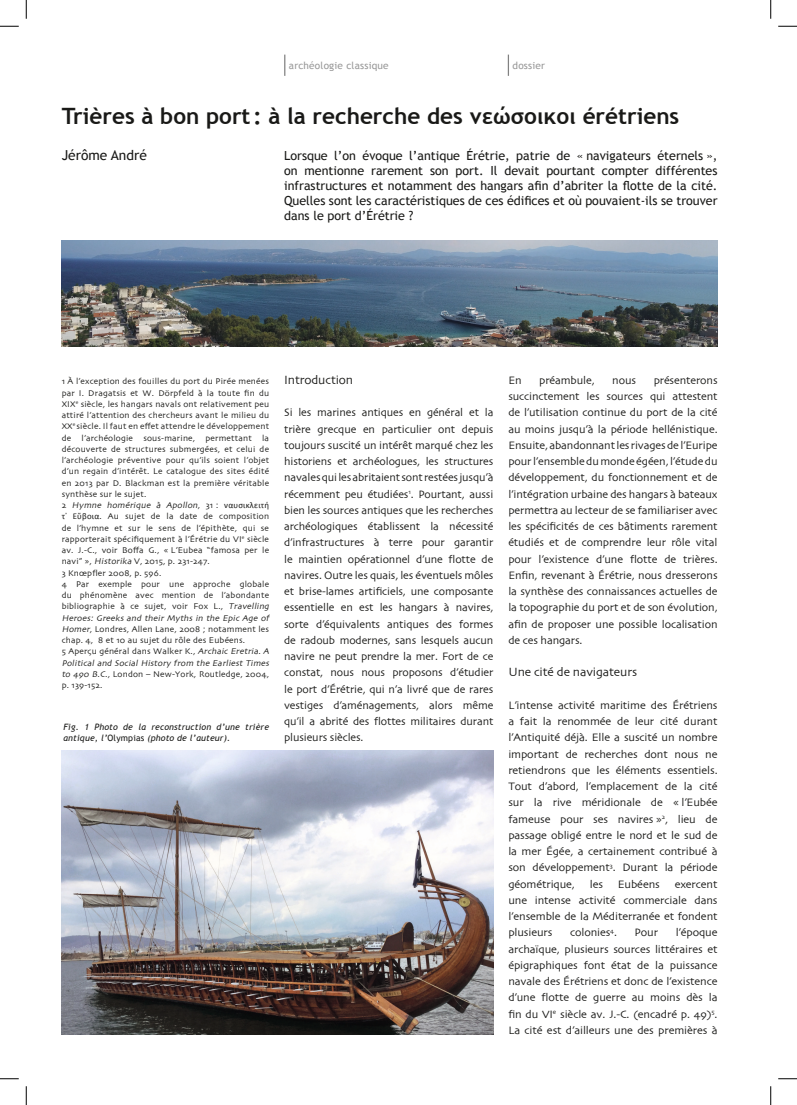
<style>
.page{position:relative;width:797px;height:1105px;background:#fff}
.page>*{position:absolute;margin:0;border:0;box-sizing:border-box;transform-origin:0 0}
.texte_article{font:700 22.5px "Trebuchet MS";color:#191917}
.t1{font:13.75px "Trebuchet MS";color:#191917}
.chapeau{font:12.5px/15px "Trebuchet MS";color:#191917;text-align:justify}
.sous-titre_article{font:12.5px "Skia";letter-spacing:-.01em;color:#191917}
.texte_article-2{font:11.25px/16.2px "Skia";letter-spacing:-.01em;color:#191917;text-align:justify}
.t2{font:10px "Trebuchet MS";letter-spacing:.02em;color:#989898}
.notes{font:8.75px/11.2px "Skia";letter-spacing:.02em;color:#191917;text-align:justify}
.notes-2{font:italic 8.75px/11.2px "Skia";color:#191917}
.figures{font:italic 8.75px/11.2px "Trebuchet MS";letter-spacing:.02em;color:#191917}
.s1{font-style:italic}
.s2{font-family:"Calibri"}
.s3{font-style:normal}
</style>
<div class="page">
<svg style="left:508px;top:55px;width:1px;height:21px"></svg>
<svg style="left:284px;top:55px;width:1px;height:21px"></svg>
<img style="left:62px;top:241px;width:655px;height:106px">
<img style="left:62px;top:751px;width:431px;height:284px">
<svg style="left:0;top:25px;width:19px;height:2px"></svg>
<svg style="left:778px;top:25px;width:19px;height:2px"></svg>
<svg style="left:0;top:1078px;width:19px;height:1px"></svg>
<svg style="left:778px;top:1078px;width:19px;height:1px"></svg>
<svg style="left:25px;top:0;width:2px;height:19px"></svg>
<svg style="left:25px;top:1086px;width:2px;height:19px"></svg>
<svg style="left:770px;top:0;width:1px;height:19px"></svg>
<svg style="left:770px;top:1086px;width:1px;height:19px"></svg>
<p class="t2" style="left:289px;top:59px;width:101px">archéologie classique</p>
<p class="t2" style="left:512px;top:59px;width:34px">dossier</p>
<p class="texte_article" style="left:62px;top:102px;width:619px">Trières à bon port: à la recherche des νεώσοικοι érétriens</p>
<p class="t1" style="left:62px;top:147px;width:87px">Jérôme André</p>
<p class="chapeau" style="left:284px;top:148px;width:435px">Lorsque l’on évoque l’antique Érétrie, patrie de « navigateurs éternels », on mentionne rarement son port. Il devait pourtant compter différentes infrastructures et notamment des hangars afin d’abriter la flotte de la cité.<br>Quelles sont les caractéristiques de ces édifices et où pouvaient-ils se trouver dans le port d’Érétrie ?</p>
<p class="notes" style="left:62px;top:376px;width:209px">1 À l’exception des fouilles du port du Pirée menées par I. Dragatsis et W. Dörpfeld à la toute fin du XIX<sup>e</sup> siècle, les hangars navals ont relativement peu attiré l’attention des chercheurs avant le milieu du XX<sup>e</sup> siècle. Il faut en effet attendre le développement de l’archéologie sous-marine, permettant la découverte de structures submergées, et celui de l’archéologie préventive pour qu’ils soient l’objet d’un regain d’intérêt. Le catalogue des sites édité en 2013 par D. Blackman est la première véritable synthèse sur le sujet.</p>
<p class="notes" style="left:62px;top:500px;width:209px">2 <span class="s1">Hymne homérique à Apollon</span>, 31 : <span class="s2">να υ σ ικλε ιτ ή τ᾽ Εὔβοια</span>. Au sujet de la date de composition de l’hymne et sur le sens de l’épithète, qui se rapporterait spécifiquement à l’Érétrie du VI<sup>e</sup> siècle av. J.-C., voir Boffa G., « L’Eubea “famosa per le navi” », <span class="s1">Historika</span> V, 2015, p. 231-247.</p>
<p class="notes" style="left:62px;top:568px;width:101px">3 Knœpfler 2008, p. 596.</p>
<p class="notes" style="left:62px;top:579px;width:211px;text-align:left">4 Par exemple pour une approche globale du phénomène avec mention de l’abondante bibliographie à ce sujet, voir Fox L., <span class="s1">Travelling Heroes: Greeks and their Myths in the Epic Age of Homer</span>, Londres, Allen Lane, 2008 ; notamment les chap. 4, 8 et 10 au sujet du rôle des Eubéens.</p>
<p class="notes-2" style="left:62px;top:646px;width:211px"><span class="s3">5 Aperçu général dans Walker K.,</span> Archaic Eretria.A Political and Social History from the Earliest Times to 490 B.C.<span class="s3">, London – New-York, Routledge, 2004, p. 139-152.</span></p>
<p class="figures" style="left:64px;top:721px;width:207px">Fig. 1 Photo de la reconstruction d’une trière antique, l’<span class="s3">Olympias</span> (photo de l’auteur).</p>
<p class="sous-titre_article" style="left:284px;top:372px;width:71px">Introduction</p>
<p class="texte_article-2" style="left:284px;top:405px;width:211px">Si les marines antiques en général et la trière grecque en particulier ont depuis toujours suscité un intérêt marqué chez les historiens et archéologues, les structures navales qui les abritaient sont restées jusqu’à récemment peu étudiées<sup>1</sup>. Pourtant, aussi bien les sources antiques que les recherches archéologiques établissent la nécessité d’infrastructures à terre pour garantir le maintien opérationnel d’une flotte de navires. Outre les quais, les éventuels môles et brise-lames artificiels, une composante essentielle en est les hangars à navires, sorte d’équivalents antiques des formes de radoub modernes, sans lesquels aucun navire ne peut prendre la mer. Fort de ce constat, nous nous proposons d’étudier le port d’Érétrie, qui n’a livré que de rares vestiges d’aménagements, alors même qu’il a abrité des flottes militaires durant plusieurs siècles.</p>
<p class="texte_article-2" style="left:508px;top:373px;width:211px;text-indent:145px">présenterons succinctement les sources qui attestent de l’utilisation continue du port de la cité au moins jusqu’à la période hellénistique.<br>Ensuite, abandonnant les rivages de l’Euripe pour l’ensemble du monde égéen, l’étude du développement, du fonctionnement et de l’intégration urbaine des hangars à bateaux permettra au lecteur de se familiariser avec les spécificités de ces bâtiments rarement étudiés et de comprendre leur rôle vital pour l’existence d’une flotte de trières.<br>Enfin, revenant à Érétrie, nous dresserons la synthèse des connaissances actuelles de la topographie du port et de son évolution, afin de proposer une possible localisation de ces hangars.</p>
<p class="sous-titre_article" style="left:508px;top:665px;width:130px">Une cité de navigateurs</p>
<p class="texte_article-2" style="left:508px;top:698px;width:211px">L’intense activité maritime des Érétriens a fait la renommée de leur cité durant l’Antiquité déjà. Elle a suscité un nombre important de recherches dont nous ne retiendrons que les éléments essentiels.<br>Tout d’abord, l’emplacement de la cité sur la rive méridionale de « l’Eubée fameuse pour ses navires »<sup>2</sup>, lieu de passage obligé entre le nord et le sud de la mer Égée, a certainement contribué à son développement<sup>3</sup>. Durant la période géométrique,</p>
<p class="texte_article-2" style="left:508px;top:373px;width:15px">En</p>
<p class="texte_article-2" style="left:539px;top:373px;width:57px">préambule,</p>
<p class="texte_article-2" style="left:612px;top:373px;width:25px">nous</p>
<p class="texte_article-2" style="left:589px;top:876px;width:15px">les</p>
<p class="texte_article-2" style="left:618px;top:876px;width:43px">Eubéens</p>
<p class="texte_article-2" style="left:508px;top:876px;width:211px;text-indent:166px">exercent une intense activité commerciale dans l’ensemble de la Méditerranée et fondent plusieurs</p>
<p class="texte_article-2" style="left:508px;top:925px;width:211px;text-indent:167px">l’époque archaïque, plusieurs sources littéraires et épigraphiques font état de la puissance navale des Érétriens et donc de l’existence d’une flotte de guerre au moins dès la fin du VI<sup>e</sup> siècle av. J.-C. (encadré p. 49)<sup>5</sup>.<br>La cité est d’ailleurs une des premières à</p>
<p class="texte_article-2" style="left:570px;top:925px;width:49px">colonies<sup>4</sup>.</p>
<p class="texte_article-2" style="left:634px;top:925px;width:25px">Pour</p>
</div>
